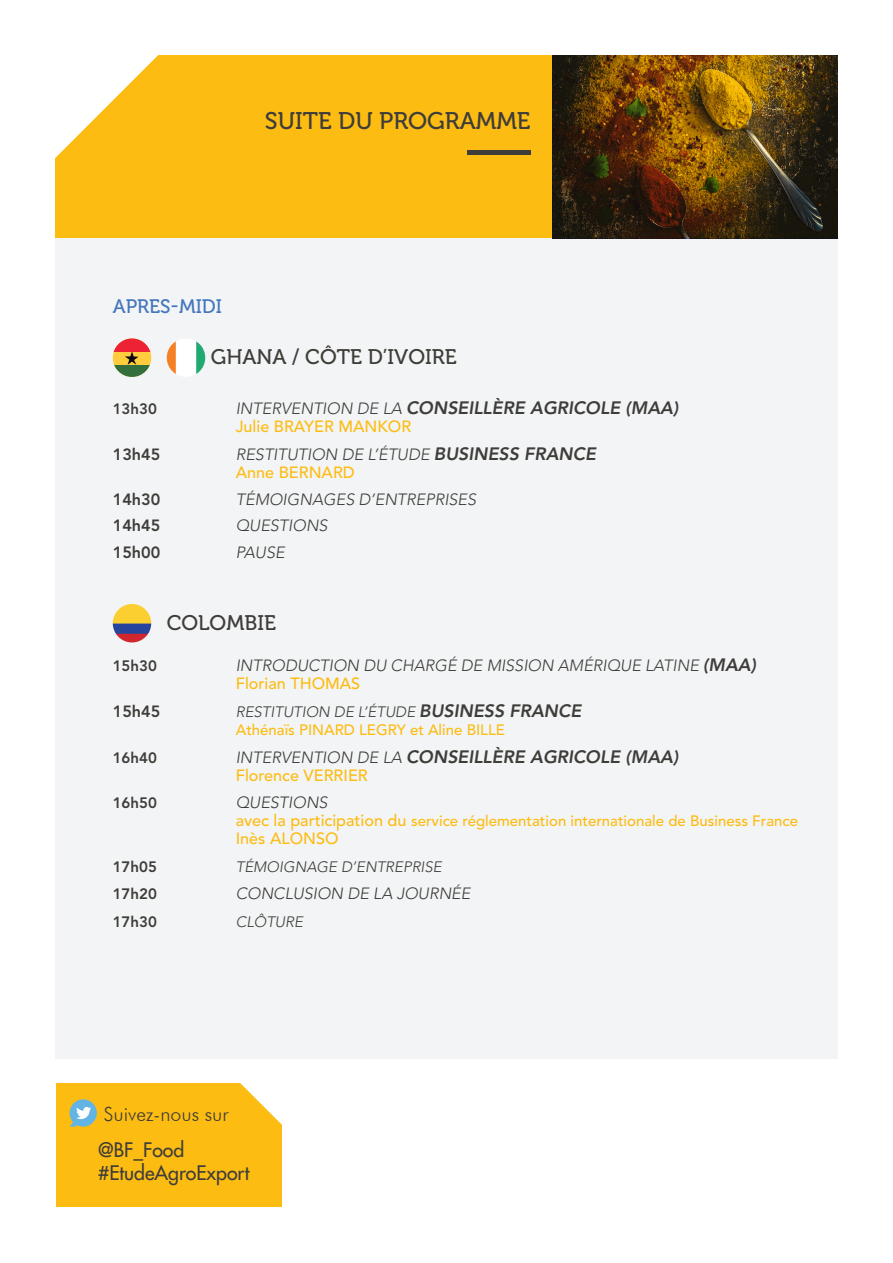
<style>
.page{position:relative;width:893px;height:1263px;background:#fff}
.page>*{position:absolute;margin:0;border:0;box-sizing:border-box;transform-origin:0 0}
.Invitation_Nom_évène{font:24px "Museo 500";color:#3e3d39}
.texte_encadré{font:21px "Museo 500";color:#3e3d39}
.t1{font:19.5px "Futura LT";color:#3e3d39}
.t2{font:300 19.5px "Futura BT";color:#3e3d39}
.texte_encadré-2{font:19.5px "Museo 500";color:#4477bc}
.texte_courant{font:italic 800 17.85px "Avenir LT Std";color:#3e3d39}
.texte_courant-2{font:italic 300 16.2px/18px "Avenir LT Std";color:#3e3d39}
.texte_courant-3{font:500 16.2px "Avenir LT Std";color:#fdbc12}
.texte_courant-4{font:800 16.2px "Avenir LT Std";color:#3e3d39}
.texte_courant-5{font:500 15px/18px "Avenir LT Std";color:#fdbc12}
.texte_courant-6{font:800 15px "Avenir LT Std";color:#3e3d39}
.texte_courant-7{font:italic 300 15px "Avenir LT Std";color:#3e3d39}
.s1{font-weight:300;font-size:16.2px}
.s2{font-weight:800;font-size:17.85px}
.s3{font-weight:500;font-style:normal;color:#fdbc12}
.s4{font-weight:300;font-style:italic;color:#3e3d39}
.s5{font-weight:800;font-style:italic;font-size:17.85px;color:#3e3d39}
.s6{font-size:16.2px}
</style>
<div class="page">
<div style="left:56px;top:1083px;width:225px;height:124px;background:#fdbc12"></div>
<svg style="left:240px;top:1083px;width:42px;height:78px"></svg>
<div style="left:55px;top:188px;width:783px;height:871px;background:#f2f4f6"></div>
<div style="left:113px;top:338px;width:38px;height:39px;background:#fecc3c;border-radius:19px"></div>
<svg style="left:114px;top:338px;width:36px;height:13px"></svg>
<svg style="left:114px;top:365px;width:36px;height:12px"></svg>
<svg style="left:125px;top:351px;width:13px;height:14px"></svg>
<img style="left:167px;top:338px;width:38px;height:39px;border-radius:19px">
<img style="left:113px;top:604px;width:38px;height:38px;border-radius:19px">
<div style="left:55px;top:55px;width:543px;height:183px;background:#fdbc12"></div>
<hr style="left:467px;top:151px;width:64px;height:4px;background:#3e3d39">
<img style="left:553px;top:55px;width:285px;height:183px">
<svg style="left:55px;top:55px;width:103px;height:103px"></svg>
<svg style="left:70px;top:1099px;width:27px;height:28px"></svg>
<p class="Invitation_Nom_évène" style="left:265px;top:107px;width:267px">SUITE DU PROGRAMME</p>
<p class="texte_encadré-2" style="left:113px;top:296px;width:111px">APRES-MIDI</p>
<p class="texte_encadré" style="left:211px;top:345px;width:247px">GHANA / CÔTE D’IVOIRE</p>
<p class="texte_courant-6" style="left:113px;top:400px;width:46px">13h30</p>
<p class="texte_courant" style="left:236px;top:397px;width:444px"><span class="s1">INTERVENTION DE LA</span> CONSEILLÈRE AGRICOLE (MAA)</p>
<p class="texte_courant-3" style="left:236px;top:417px;width:177px">Julie BRAYER MANKOR</p>
<p class="texte_courant-4" style="left:113px;top:445px;width:49px">13h45</p>
<p class="texte_courant-2" style="left:236px;top:446px;width:362px">RESTITUTION DE L’ÉTUDE <span class="s2">BUSINESS FRANCE<br></span><span class="s3">Anne BERNARD</span></p>
<p class="texte_courant-4" style="left:113px;top:489px;width:49px">14h30</p>
<p class="texte_courant-2" style="left:236px;top:490px;width:242px">TÉMOIGNAGES D’ENTREPRISES</p>
<p class="texte_courant-4" style="left:113px;top:516px;width:49px">14h45</p>
<p class="texte_courant-2" style="left:236px;top:517px;width:93px">QUESTIONS</p>
<p class="texte_courant-4" style="left:113px;top:542px;width:49px">15h00</p>
<p class="texte_courant-2" style="left:236px;top:543px;width:50px">PAUSE</p>
<p class="texte_encadré" style="left:167px;top:611px;width:111px">COLOMBIE</p>
<p class="texte_courant-6" style="left:113px;top:657px;width:46px">15h30</p>
<p class="texte_courant-2" style="left:236px;top:656px;width:522px">INTRODUCTION DU CHARGÉ DE MISSION AMÉRIQUE LATINE <span class="s2">(MAA)<br></span><span class="s3">Florian THOMAS</span></p>
<p class="texte_courant-4" style="left:113px;top:702px;width:49px">15h45</p>
<p class="texte_courant-5" style="left:236px;top:703px;width:347px"><span class="s4">RESTITUTION DE L’ÉTUDE</span> <span class="s5">BUSINESS FRANCE<br></span>Athénaïs PINARD LEGRY et Aline BILLE</p>
<p class="texte_courant-6" style="left:113px;top:749px;width:46px">16h40</p>
<p class="texte_courant" style="left:236px;top:747px;width:444px"><span class="s1">INTERVENTION DE LA</span> CONSEILLÈRE AGRICOLE (MAA)</p>
<p class="texte_courant-3" style="left:236px;top:766px;width:134px">Florence VERRIER</p>
<p class="texte_courant-6" style="left:113px;top:794px;width:46px">16h50</p>
<p class="texte_courant-2" style="left:236px;top:794px;width:93px">QUESTIONS</p>
<p class="texte_courant-5" style="left:236px;top:812px;width:564px"><span class="s6">avec la participation du</span> service réglementation internationale de Business France</p>
<p class="texte_courant-3" style="left:236px;top:829px;width:104px">Inès ALONSO</p>
<p class="texte_courant-6" style="left:113px;top:858px;width:46px">17h05</p>
<p class="texte_courant-7" style="left:236px;top:858px;width:207px">TÉMOIGNAGE D’ENTREPRISE</p>
<p class="texte_courant-6" style="left:113px;top:885px;width:46px">17h20</p>
<p class="texte_courant-2" style="left:236px;top:884px;width:236px">CONCLUSION DE LA JOURNÉE</p>
<p class="texte_courant-6" style="left:113px;top:913px;width:46px">17h30</p>
<p class="texte_courant-7" style="left:236px;top:913px;width:69px">CLÔTURE</p>
<p class="t2" style="left:104px;top:1102px;width:126px">Suivez-nous sur</p>
<p class="t1" style="left:98px;top:1137px;width:88px">@BF_Food</p>
<p class="t1" style="left:98px;top:1160px;width:153px">#EtudeAgroExport</p>
</div>
